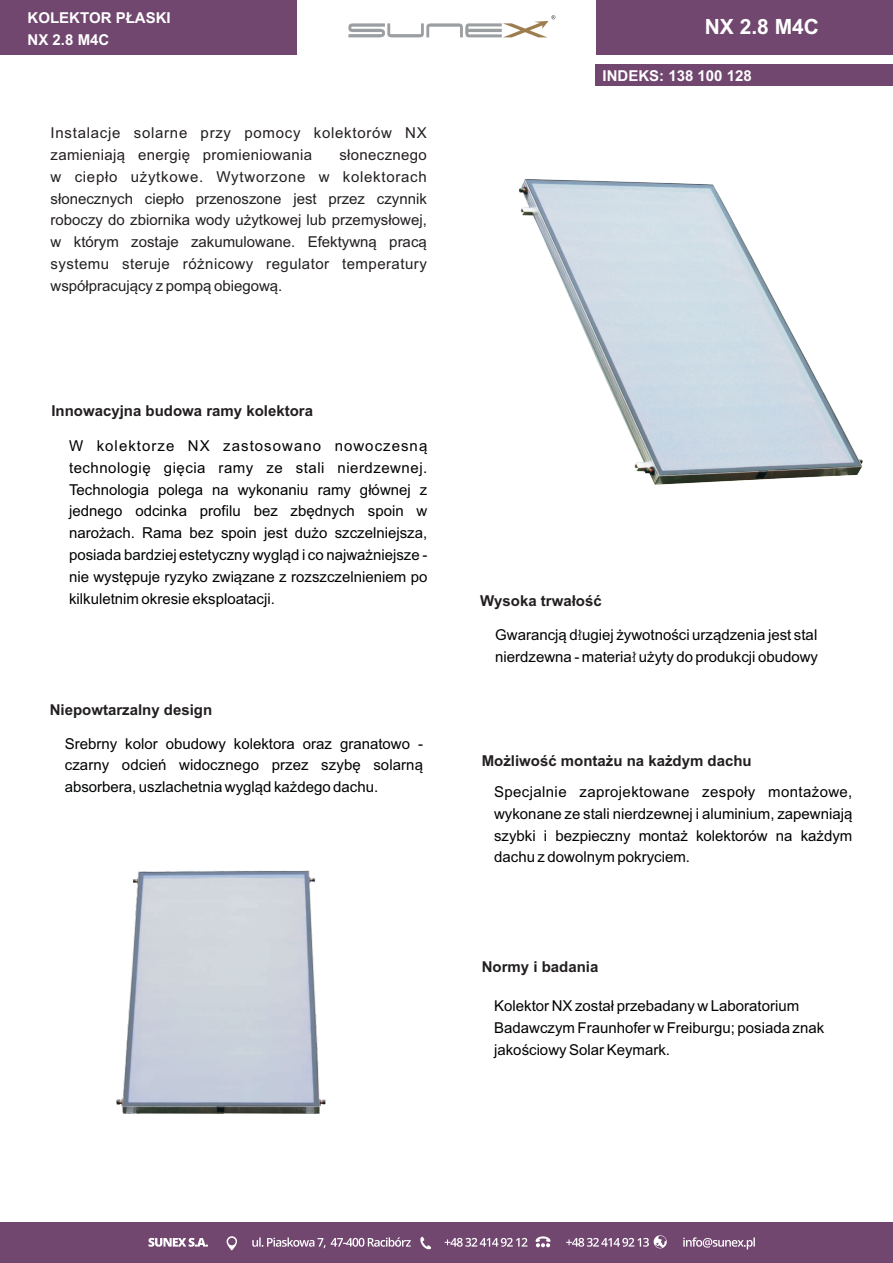
<style>
.page{position:relative;width:893px;height:1263px;background:#fff}
.page>*{position:absolute;margin:0;border:0;box-sizing:border-box;transform-origin:0 0}
.t1{font:700 21px "Arial";color:#fff}
.t2{font:15px/21.8px "Arial";color:#010202;text-align:justify}
.t3{font:15px/21.8px "Arial";letter-spacing:.02em;color:#231f20;text-align:justify}
.t4{font:700 15px "Arial";color:#231f20}
.t5{font:15px/21.8px "Arial";letter-spacing:.05em;color:#231f20}
.t6{font:700 15px/22.5px "Arial";color:#fff}
.s1{font-family:"Batang"}
</style>
<div class="page">
<div style="left:0;top:1223px;width:893px;height:40px;background:#714770"></div>
<svg style="left:148px;top:1238px;width:60px;height:9px"></svg>
<div style="left:0;top:0;width:893px;height:55px;background:#714770"></div>
<div style="left:297px;top:0;width:299px;height:55px;background:#fff"></div>
<svg style="left:348px;top:15px;width:207px;height:22px"></svg>
<svg style="left:227px;top:1236px;width:10px;height:14px"></svg>
<svg style="left:252px;top:1235px;width:503px;height:14px"></svg>
<div style="left:596px;top:65px;width:297px;height:21px;background:#714770"></div>
<img style="left:519px;top:179px;width:344px;height:306px">
<img style="left:116px;top:870px;width:210px;height:244px">
<p class="t6" style="left:28px;top:8px;width:145px">KOLEKTOR PŁASKI<br>NX 2.8 M4C</p>
<h1 class="t1" style="left:705px;top:18px;width:116px">NX 2.8 M4C</h1>
<p class="t5" style="left:51px;top:124px;width:378px">Instalacje solarne przy pomocy kolektorów NX zamieniają energię promieniowania</p>
<p class="t3" style="left:51px;top:145px;width:378px;text-indent:289px">słonecznego w ciepło użytkowe. Wytworzone w kolektorach słonecznych ciepło przenoszone jest przez czynnik roboczy do zbiornika wody użytkowej lub przemysłowej, w którym zostaje zakumulowane. Efektywną pracą systemu steruje różnicowy regulator temperatury współpracujący z pompą obiegową.</p>
<p class="t4" style="left:51px;top:405px;width:263px">Innowacyjna budowa ramy kolektora</p>
<p class="t2" style="left:69px;top:436px;width:360px">W kolektorze NX zastosowano nowoczesną technologię gięcia ramy ze stali nierdzewnej.<br>Technologia polega na wykonaniu ramy głównej z jednego odcinka profilu bez zbędnych spoin w narożach. Rama bez spoin jest dużo szczelniejsza, posiada bardziej estetyczny wygląd i co najważniejsze - nie występuje ryzyko związane z rozszczelnieniem po kilkuletnim okresie eksploatacji.</p>
<p class="t4" style="left:50px;top:704px;width:164px">Niepowtarzalny design</p>
<p class="t2" style="left:65px;top:734px;width:360px">Srebrny kolor obudowy kolektora oraz granatowo - czarny odcień widocznego przez szybę solarną absorbera, uszlachetnia wygląd każdego dachu.</p>
<p class="t6" style="left:602px;top:66px;width:151px">INDEKS: 138 100 128</p>
<p class="t4" style="left:480px;top:595px;width:123px">Wysoka trwałość</p>
<p class="t2" style="left:495px;top:625px;width:324px">Gwarancją d<span class="s1">ł</span>ugiej żywotności urządzenia jest stal nierdzewna - materia<span class="s1">ł</span> użyty do produkcji obudowy</p>
<p class="t4" style="left:482px;top:755px;width:272px">Możliwość montażu na każdym dachu</p>
<p class="t2" style="left:494px;top:782px;width:360px">Specjalnie zaprojektowane zespoły montażowe, wykonane ze stali nierdzewnej i aluminium, zapewniają szybki i bezpieczny montaż kolektorów na każdym dachu z dowolnym pokryciem.</p>
<p class="t4" style="left:482px;top:961px;width:118px">Normy i badania</p>
<p class="t2" style="left:494px;top:996px;width:332px;text-align:left">Kolektor NX został przebadany w Laboratorium<br>Badawczym Fraunhofer w Freiburgu; posiada znak jakościowy Solar Keymark.</p>
</div>
